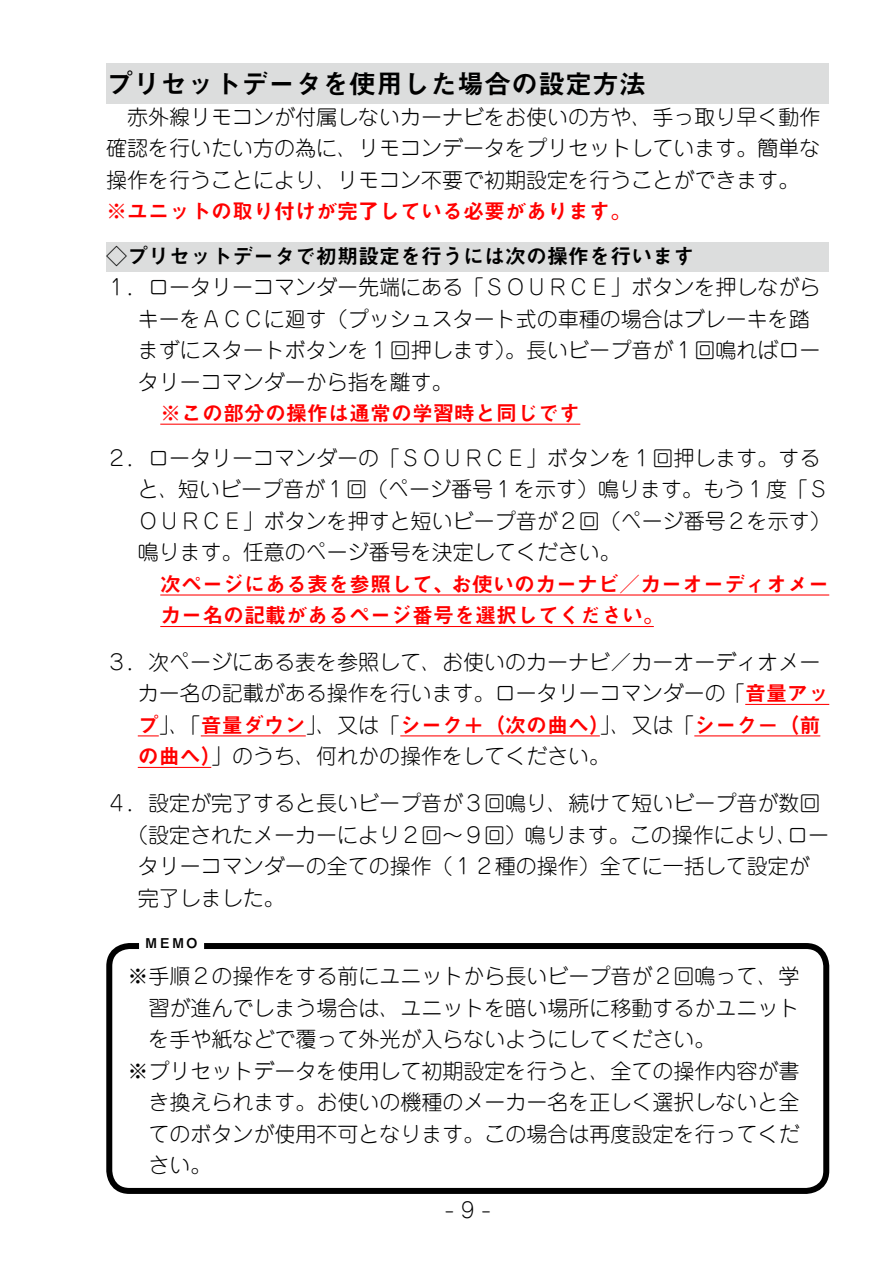
<style>
.page{position:relative;width:893px;height:1263px;background:#fff}
.page>*{position:absolute;margin:0;border:0;box-sizing:border-box;transform-origin:0 0}
.t1{font:27px "Midashi Go Pro MB31";color:#000}
.t2{font:300 21px/31.5px "Jun 101 Pro";color:#000}
.t3{font:21px/31.5px "Midashi Go Pro MB31";color:#f00}
.t4{font:21px "Midashi Go Pro MB31";color:#000}
.t5{font:13.5px "Midashi Go Pro MB31";color:#000}
.s1{font-family:"Midashi Go Pro MB31";font-weight:400;color:#f00}
.s2{font-family:"Jun 101 Pro";font-weight:300;color:#000}
</style>
<div class="page">
<div style="left:106px;top:64px;width:723px;height:40px;background:#dcdddd"></div>
<hr style="left:160px;top:594px;width:669px;height:1px;background:#f00">
<hr style="left:160px;top:626px;width:494px;height:1px;background:#f00">
<div style="left:106px;top:242px;width:723px;height:30px;background:#dcdddd"></div>
<hr style="left:160px;top:424px;width:420px;height:1px;background:#f00">
<hr style="left:745px;top:704px;width:84px;height:1px;background:#f00">
<svg style="left:138px;top:735px;width:21px;height:1px"></svg>
<hr style="left:201px;top:735px;width:105px;height:1px;background:#f00">
<hr style="left:400px;top:735px;width:200px;height:1px;background:#f00">
<hr style="left:694px;top:735px;width:126px;height:1px;background:#f00">
<hr style="left:138px;top:767px;width:73px;height:1px;background:#f00">
<div style="left:106px;top:943px;width:723px;height:251px;border:6px solid #000;border-radius:20px"></div>
<div style="left:139px;top:934px;width:65px;height:24px;background:#fff"></div>
<p class="t1" style="left:106px;top:62px;width:542px">プリセットデータを使用した場合の設定方法</p>
<p class="t2" style="left:106px;top:99px;width:715px;text-align:justify">　赤外線リモコンが付属しないカーナビをお使いの方や、手っ取り早く動作確認を行いたい方の為に、リモコンデータをプリセットしています。簡単な操作を行うことにより、リモコン不要で初期設定を行うことができます。</p>
<p class="t3" style="left:106px;top:193px;width:527px">※ユニットの取り付けが完了している必要があります。</p>
<p class="t4" style="left:106px;top:239px;width:590px">◇プリセットデータで初期設定を行うには次の操作を行います</p>
<p class="t2" style="left:138px;top:269px;width:684px;text-indent:-32px">１．ロータリーコマンダー先端にある「ＳＯＵＲＣＥ」ボタンを押しながらキーをＡＣＣに廻す（プッシュスタート式の車種の場合はブレーキを踏まずにスタートボタンを１回押します）。長いビープ音が１回鳴ればロータリーコマンダーから指を離す。</p>
<p class="t3" style="left:160px;top:395px;width:421px">※この部分の操作は通常の学習時と同じです</p>
<p class="t2" style="left:138px;top:440px;width:694px;text-indent:-32px">２．ロータリーコマンダーの「ＳＯＵＲＣＥ」ボタンを１回押します。すると、短いビープ音が１回（ページ番号１を示す）鳴ります。もう１度「ＳＯＵＲＣＥ」ボタンを押すと短いビープ音が２回（ページ番号２を示す）鳴ります。任意のページ番号を決定してください。</p>
<p class="t3" style="left:160px;top:566px;width:670px">次ページにある表を参照して、お使いのカーナビ／カーオーディオメーカー名の記載があるページ番号を選択してください。</p>
<p class="t2" style="left:138px;top:644px;width:693px;text-indent:-32px">３．次ページにある表を参照して、お使いのカーナビ／カーオーディオメーカー名の記載がある操作を行います。ロータリーコマンダーの「<span class="s1">音量アッ</span></p>
<p class="t3" style="left:138px;top:707px;width:684px">プ<span class="s2">」、「</span>音量ダウン<span class="s2">」、又は「</span>シーク＋（次の曲へ）<span class="s2">」、又は「</span>シーク－（前</p>
<p class="t2" style="left:138px;top:738px;width:474px"><span class="s1">の曲へ）</span>」のうち、何れかの操作をしてください。</p>
<p class="t2" style="left:106px;top:785px;width:715px">４．設定が完了すると長いビープ音が３回鳴り、続けて短いビープ音が数回</p>
<p class="t2" style="left:127px;top:817px;width:703px">（設定されたメーカーにより２回～９回）鳴ります。この操作により、ロー</p>
<p class="t2" style="left:138px;top:848px;width:673px">タリーコマンダーの全ての操作（１２種の操作）全てに一括して設定が</p>
<p class="t2" style="left:138px;top:880px;width:149px">完了しました。</p>
<p class="t5" style="left:145px;top:932px;width:55px">ＭＥＭＯ</p>
<p class="t2" style="left:128px;top:958px;width:674px">※手順２の操作をする前にユニットから長いビープ音が２回鳴って、学</p>
<p class="t2" style="left:149px;top:990px;width:653px">習が進んでしまう場合は、ユニットを暗い場所に移動するかユニット</p>
<p class="t2" style="left:149px;top:1021px;width:568px">を手や紙などで覆って外光が入らないようにしてください。</p>
<p class="t2" style="left:128px;top:1053px;width:674px">※プリセットデータを使用して初期設定を行うと、全ての操作内容が書</p>
<p class="t2" style="left:149px;top:1084px;width:653px">き換えられます。お使いの機種のメーカー名を正しく選択しないと全</p>
<p class="t2" style="left:149px;top:1116px;width:653px">てのボタンが使用不可となります。この場合は再度設定を行ってくだ</p>
<p class="t2" style="left:149px;top:1147px;width:65px">さい。</p>
<p class="t2" style="left:445px;top:1191px;width:47px">- 9 -</p>
</div>
